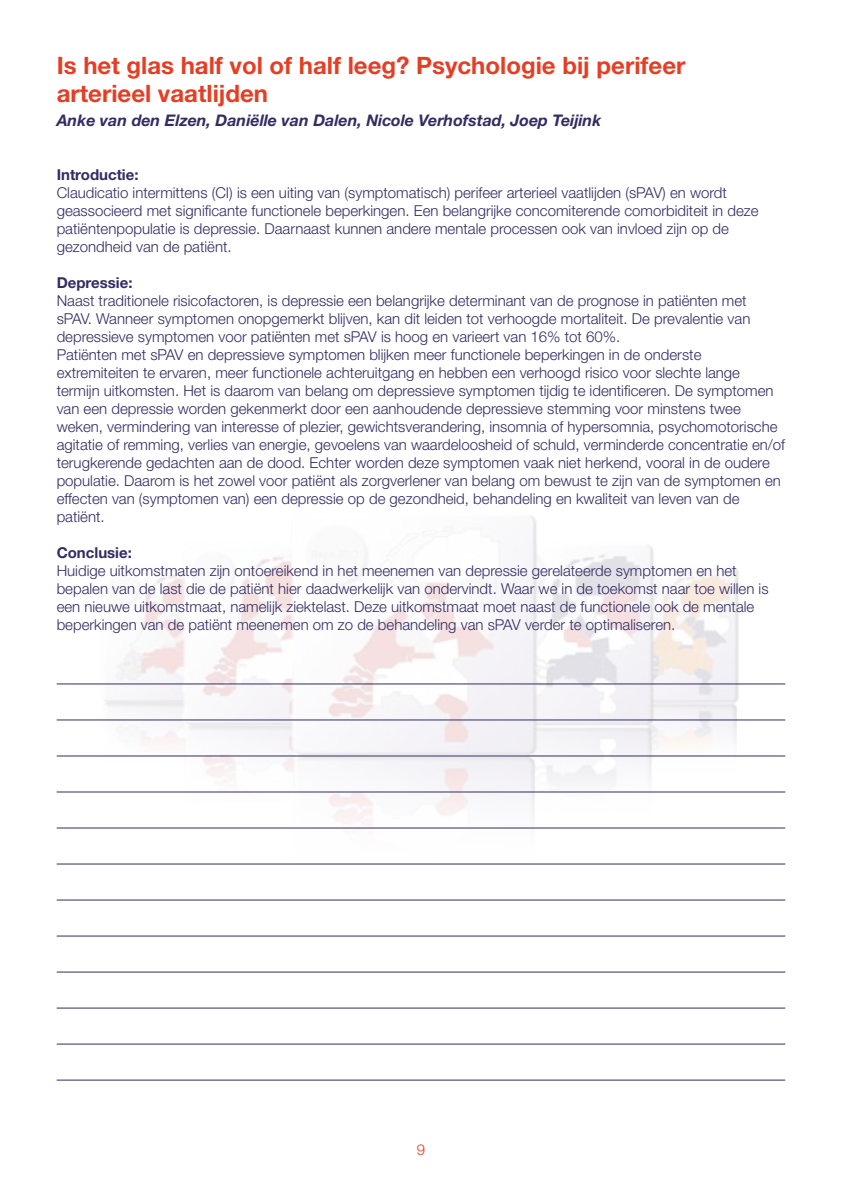
<style>
.page{position:relative;width:842px;height:1191px;background:#fff}
.page>*{position:absolute;margin:0;border:0;box-sizing:border-box;transform-origin:0 0}
.t1{font:700 24px/28px "Helvetica Neue LT Std";color:#e43e24}
.t2{font:italic 700 16px "Helvetica Neue LT Std";color:#342b62}
.t3{font:300 15px/18px "Helvetica Neue LT Std";color:#342b62}
.t4{font:700 15px "Helvetica Neue LT Std";color:#342b62}
.t5{font:300 15px "Helvetica Neue LT Std";color:#e43e24}
</style>
<div class="page">
<img style="left:57px;top:516px;width:728px;height:529px">
<hr style="left:57px;top:683px;width:728px;height:1px;background:#342b62">
<hr style="left:57px;top:719px;width:728px;height:1px;background:#342b62">
<hr style="left:57px;top:755px;width:728px;height:1px;background:#342b62">
<hr style="left:57px;top:791px;width:728px;height:1px;background:#342b62">
<hr style="left:57px;top:827px;width:728px;height:1px;background:#342b62">
<hr style="left:57px;top:863px;width:728px;height:1px;background:#342b62">
<hr style="left:57px;top:899px;width:728px;height:1px;background:#342b62">
<hr style="left:57px;top:935px;width:728px;height:1px;background:#342b62">
<hr style="left:57px;top:971px;width:728px;height:1px;background:#342b62">
<hr style="left:57px;top:1007px;width:728px;height:1px;background:#342b62">
<hr style="left:57px;top:1043px;width:728px;height:1px;background:#342b62">
<hr style="left:57px;top:1079px;width:728px;height:1px;background:#342b62">
<h1 class="t1" style="left:57px;top:51px;width:630px">Is het glas half vol of half leeg? Psychologie bij perifeer arterieel vaatlijden</h1>
<p class="t2" style="left:57px;top:110px;width:546px">Anke van den Elzen, Daniëlle van Dalen, Nicole Verhofstad, Joep Teijink</p>
<p class="t4" style="left:57px;top:165px;width:83px">Introductie:</p>
<p class="t3" style="left:57px;top:183px;width:703px">Claudicatio intermittens (CI) is een uiting van (symptomatisch) perifeer arterieel vaatlijden (sPAV) en wordt geassocieerd met significante functionele beperkingen. Een belangrijke concomiterende comorbiditeit in deze patiëntenpopulatie is depressie. Daarnaast kunnen andere mentale processen ook van invloed zijn op de gezondheid van de patiënt.</p>
<p class="t4" style="left:57px;top:273px;width:77px">Depressie:</p>
<p class="t3" style="left:57px;top:291px;width:730px">Naast traditionele risicofactoren, is depressie een belangrijke determinant van de prognose in patiënten met sPAV. Wanneer symptomen onopgemerkt blijven, kan dit leiden tot verhoogde mortaliteit. De prevalentie van depressieve symptomen voor patiënten met sPAV is hoog en varieert van 16% tot 60%.<br>Patiënten met sPAV en depressieve symptomen blijken meer functionele beperkingen in de onderste extremiteiten te ervaren, meer functionele achteruitgang en hebben een verhoogd risico voor slechte lange termijn uitkomsten. Het is daarom van belang om depressieve symptomen tijdig te identificeren. De symptomen van een depressie worden gekenmerkt door een aanhoudende depressieve stemming voor minstens twee weken, vermindering van interesse of plezier, gewichtsverandering, insomnia of hypersomnia, psychomotorische agitatie of remming, verlies van energie, gevoelens van waardeloosheid of schuld, verminderde concentratie en/of terugkerende gedachten aan de dood. Echter worden deze symptomen vaak niet herkend, vooral in de oudere populatie. Daarom is het zowel voor patiënt als zorgverlener van belang om bewust te zijn van de symptomen en effecten van (symptomen van) een depressie op de gezondheid, behandeling en kwaliteit van leven van de patiënt.</p>
<p class="t4" style="left:57px;top:543px;width:77px">Conclusie:</p>
<p class="t3" style="left:57px;top:561px;width:713px">Huidige uitkomstmaten zijn ontoereikend in het meenemen van depressie gerelateerde symptomen en het bepalen van de last die de patiënt hier daadwerkelijk van ondervindt. Waar we in de toekomst naar toe willen is een nieuwe uitkomstmaat, namelijk ziektelast. Deze uitkomstmaat moet naast de functionele ook de mentale beperkingen van de patiënt meenemen om zo de behandeling van sPAV verder te optimaliseren.</p>
<p class="t5" style="left:417px;top:1140px;width:10px">9</p>
</div>
